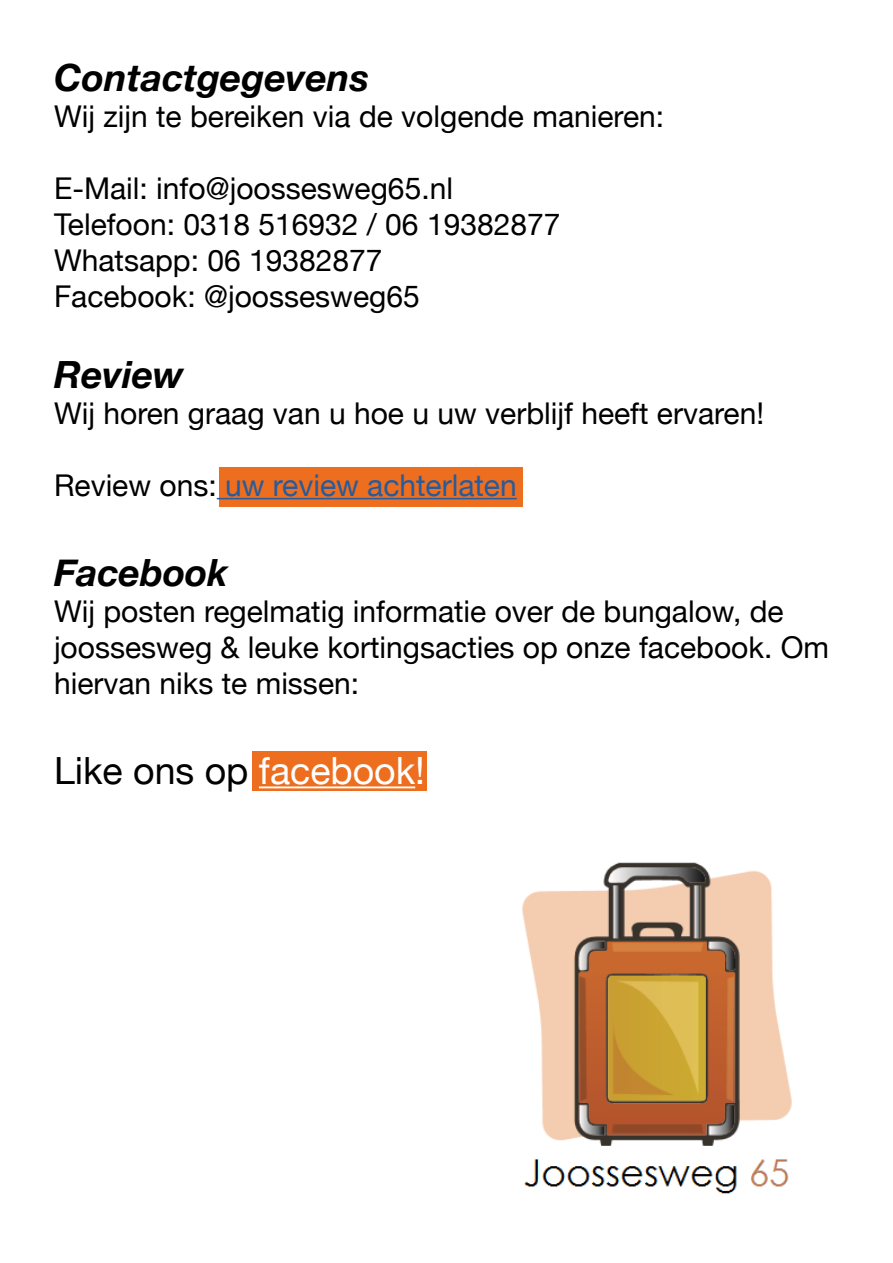
<style>
.page{position:relative;width:893px;height:1263px;background:#fff}
.page>*{position:absolute;margin:0;border:0;box-sizing:border-box;transform-origin:0 0}
.t1{font:italic 700 37.5px "Helvetica Neue";color:#000}
.t2{font:37.5px "Helvetica Neue";color:#000}
.t3{font:30px/36px "Helvetica Neue";color:#000}
.t4{font:30px "Helvetica Neue";color:#275b9b}
.s1{color:#000}
.s2{color:#fff}
</style>
<div class="page">
<div style="left:219px;top:467px;width:304px;height:39px;background:#ed6e1f"></div>
<div style="left:253px;top:752px;width:174px;height:39px;background:#ed6e1f"></div>
<hr style="left:217px;top:498px;width:300px;height:1px;background:#275b9b">
<hr style="left:259px;top:786px;width:156px;height:2px;background:#fff">
<img style="left:522px;top:862px;width:270px;height:332px">
<p class="t1" style="left:54px;top:48px;width:317px">Contactgegevens</p>
<p class="t3" style="left:54px;top:100px;width:612px">Wij zijn te bereiken via de volgende manieren:</p>
<p class="t3" style="left:54px;top:172px;width:508px">E-Mail: info@joossesweg65.nl<br>Telefoon: 0318 516932 / 06 19382877<br>Whatsapp: 06 19382877<br>Facebook: @joossesweg65</p>
<p class="t1" style="left:54px;top:345px;width:131px">Review</p>
<p class="t3" style="left:54px;top:397px;width:712px">Wij horen graag van u hoe u uw verblijf heeft ervaren!</p>
<p class="t4" style="left:54px;top:463px;width:464px"><span class="s1">Review ons:</span> uw review achterlaten</p>
<p class="t1" style="left:54px;top:543px;width:176px">Facebook</p>
<p class="t3" style="left:54px;top:595px;width:777px">Wij posten regelmatig informatie over de bungalow, de joossesweg &amp; leuke kortingsacties op onze facebook. Om hiervan niks te missen:</p>
<p class="t2" style="left:54px;top:743px;width:372px">Like ons op <span class="s2">facebook!</span></p>
</div>
